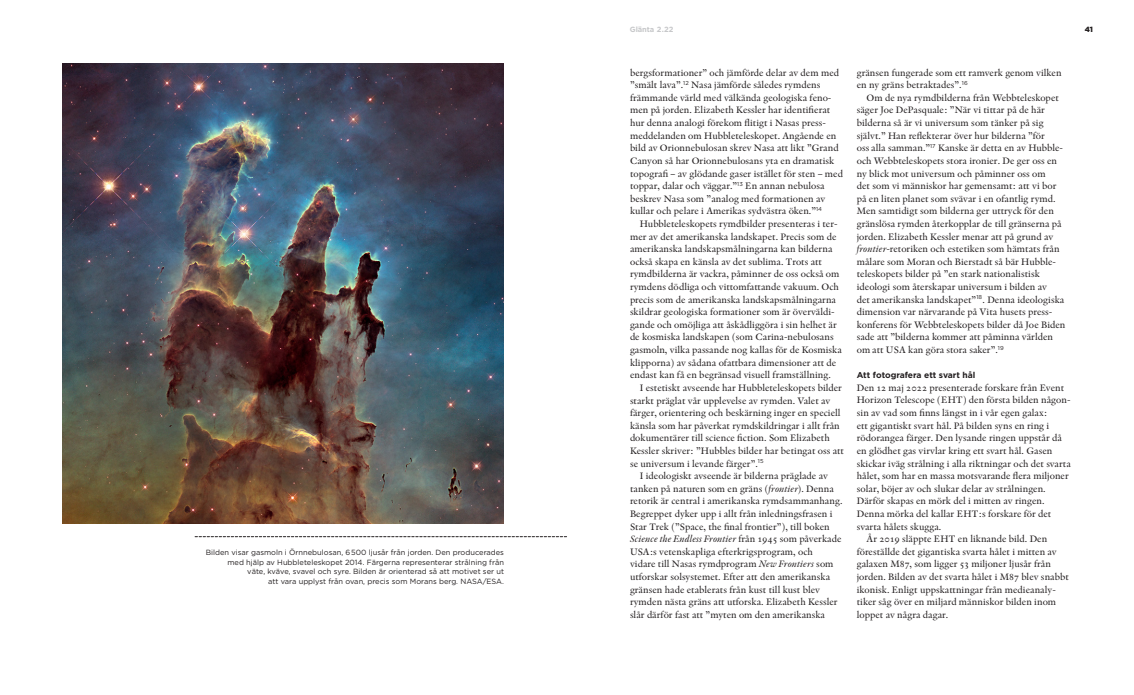
<style>
.page{position:relative;width:1134px;height:695px;background:#fff}
.page>*{position:absolute;margin:0;border:0;box-sizing:border-box;transform-origin:0 0}
.t1{font:9.8px/12.6px "Indigo Antiqua Pro Text";color:#231f20}
.t2{font:italic 9.8px "Indigo Antiqua Pro Text";letter-spacing:.015em;color:#231f20}
.t3{font:700 8.5px "Gotham HTF";color:#231f20}
.t4{font:7.5px/9.4px "Gotham HTF";color:#231f20;text-align:right}
.t5{font:700 7.5px "Gotham HTF";letter-spacing:-.005em;color:#c7c8ca}
.t6{font:900 7.5px "Gotham HTF";color:#231f20}
.s1{font-style:italic}
.s2{font-style:normal}
</style>
<div class="page">
<img style="left:63px;top:63px;width:441px;height:460px">
<svg style="left:195px;top:536px;width:372px;height:1px"></svg>
<p class="t4" style="left:206px;top:547px;width:300px">Bilden visar gasmoln i Örnnebulosan, 6500 ljusår från jorden. Den producerades med hjälp av Hubbleteleskopet 2014. Färgerna representerar strålning från<br>väte, kväve, svavel och syre. Bilden är orienterad så att motivet ser ut<br>att vara upplyst från ovan, precis som Morans berg. NASA/ESA.</p>
<p class="t5" style="left:630px;top:25px;width:45px">Glänta 2.22</p>
<p class="t6" style="left:1085px;top:25px;width:10px">41</p>
<p class="t1" style="left:630px;top:66px;width:214px">bergsformationer” och jämförde delar av dem med ”smält lava”.<sup>12</sup> Nasa jämförde således rymdens främmande värld med välkända geologiska feno&shy;men på jorden. Elizabeth Kessler har identifierat hur denna analogi förekom flitigt i Nasas press&shy;meddelanden om Hubbleteleskopet. Angående en bild av Orionnebulosan skrev Nasa att likt ”Grand Canyon så har Orionnebulosans yta en dramatisk topografi – av glödande gaser istället för sten – med toppar, dalar och väggar.”<sup>13</sup> En annan nebulosa beskrev Nasa som ”analog med formationen av kullar och pelare i Amerikas sydvästra öken.”<sup>14</sup></p>
<p class="t1" style="left:630px;top:217px;width:213px;text-indent:10px">Hubbleteleskopets rymdbilder presenteras i ter&shy;mer av det amerikanska landskapet. Precis som de amerikanska landskapsmålningarna kan bilderna också skapa en känsla av det sublima. Trots att rymdbilderna är vackra, påminner de oss också om rymdens dödliga och vittomfattande vakuum. Och precis som de amerikanska landskapsmålningarna skildrar geologiska formationer som är överväldi&shy;gande och omöjliga att åskådliggöra i sin helhet är de kosmiska landskapen (som Carina-nebulosans gasmoln, vilka passande nog kallas för de Kosmiska klipporna) av sådana ofattbara dimensioner att de endast kan få en begränsad visuell framställning.</p>
<p class="t1" style="left:640px;top:381px;width:204px">I estetiskt avseende har Hubbleteleskopets bilder</p>
<p class="t1" style="left:630px;top:394px;width:202px">starkt präglat vår upplevelse av rymden. Valet av</p>
<p class="t1" style="left:630px;top:406px;width:212px">färger, orientering och beskärning inger en speciell</p>
<p class="t1" style="left:630px;top:419px;width:211px">känsla som har påverkat rymdskildringar i allt från</p>
<p class="t1" style="left:630px;top:432px;width:201px">dokumentärer till science fiction. Som Elizabeth</p>
<p class="t1" style="left:630px;top:444px;width:215px">Kessler skriver: ”Hubbles bilder har betingat oss att</p>
<p class="t1" style="left:630px;top:457px;width:135px">se universum i levande färger”.<sup>15</sup></p>
<p class="t1" style="left:640px;top:469px;width:190px">I ideologiskt avseende är bilderna präglade av</p>
<p class="t1" style="left:630px;top:482px;width:205px">tanken på naturen som en gräns (<span class="s1">frontier</span>). Denna</p>
<p class="t1" style="left:630px;top:495px;width:214px">retorik är central i amerikanska rymdsammanhang.</p>
<p class="t1" style="left:630px;top:507px;width:204px">Begreppet dyker upp i allt från inledningsfrasen i</p>
<p class="t1" style="left:630px;top:520px;width:201px">Star Trek (”Space, the final frontier”), till boken</p>
<p class="t2" style="left:630px;top:533px;width:213px">Science the Endless Frontier <span class="s2">från 1945 som påverkade</span></p>
<p class="t1" style="left:630px;top:545px;width:184px">USA:s vetenskapliga efterkrigsprogram, och</p>
<p class="t1" style="left:630px;top:558px;width:205px">vidare till Nasas rymdprogram <span class="s1">New Frontiers</span> som</p>
<p class="t1" style="left:630px;top:570px;width:202px">utforskar solsystemet. Efter att den amerikanska</p>
<p class="t1" style="left:630px;top:583px;width:191px">gränsen hade etablerats från kust till kust blev</p>
<p class="t1" style="left:630px;top:595px;width:209px">rymden nästa gräns att utforska. Elizabeth Kessler</p>
<p class="t1" style="left:630px;top:608px;width:197px">slår därför fast att ”myten om den amerikanska</p>
<p class="t1" style="left:857px;top:66px;width:206px">gränsen fungerade som ett ramverk genom vilken en ny gräns betraktades”.<sup>16</sup></p>
<p class="t1" style="left:857px;top:91px;width:210px;text-indent:10px">Om de nya rymdbilderna från Webbteleskopet säger Joe DePasquale: ”När vi tittar på de här bilderna så är vi universum som tänker på sig självt.” Han reflekterar över hur bilderna ”för<br>oss alla samman.”<sup>17</sup> Kanske är detta en av Hubble&shy;och Webbteleskopets stora ironier. De ger oss en ny blick mot universum och påminner oss om<br>det som vi människor har gemensamt: att vi bor på en liten planet som svävar i en ofantlig rymd.<br>Men samtidigt som bilderna ger uttryck för den gränslösa rymden återkopplar de till gränserna på jorden. Elizabeth Kessler menar att på grund av <span class="s1">frontier</span>-retoriken och estetiken som hämtats från målare som Moran och Bierstadt så bär Hubble&shy;teleskopets bilder på ”en stark nationalistisk ideologi som återskapar universum i bilden av<br>det amerikanska landskapet”<sup>18</sup>. Denna ideologiska dimension var närvarande på Vita husets press&shy;konferens för Webbteleskopets bilder då Joe Biden sade att ”bilderna kommer att påminna världen om att USA kan göra stora saker”.<sup>19</sup></p>
<p class="t3" style="left:857px;top:370px;width:120px">Att fotografera ett svart hål</p>
<p class="t1" style="left:857px;top:381px;width:209px">Den 12 maj 2022 presenterade forskare från Event</p>
<p class="t1" style="left:857px;top:394px;width:214px">Horizon Telescope (EHT) den första bilden någon-</p>
<p class="t1" style="left:857px;top:406px;width:192px">sin av vad som finns längst in i vår egen galax:</p>
<p class="t1" style="left:857px;top:419px;width:194px">ett gigantiskt svart hål. På bilden syns en ring i</p>
<p class="t1" style="left:857px;top:432px;width:207px">rödorangea färger. Den lysande ringen uppstår då</p>
<p class="t1" style="left:857px;top:444px;width:197px">en glödhet gas virvlar kring ett svart hål. Gasen</p>
<p class="t1" style="left:857px;top:457px;width:216px">skickar iväg strålning i alla riktningar och det svarta</p>
<p class="t1" style="left:857px;top:469px;width:214px">hålet, som har en massa motsvarande flera miljoner</p>
<p class="t1" style="left:857px;top:482px;width:190px">solar, böjer av och slukar delar av strålningen.</p>
<p class="t1" style="left:857px;top:495px;width:189px">Därför skapas en mörk del i mitten av ringen.</p>
<p class="t1" style="left:857px;top:507px;width:196px">Denna mörka del kallar EHT:s forskare för det</p>
<p class="t1" style="left:857px;top:520px;width:86px">svarta hålets skugga.</p>
<p class="t1" style="left:866px;top:532px;width:182px">År 2019 släppte EHT en liknande bild. Den</p>
<p class="t1" style="left:857px;top:545px;width:202px">föreställde det gigantiska svarta hålet i mitten av</p>
<p class="t1" style="left:857px;top:558px;width:196px">galaxen M87, som ligger 53 miljoner ljusår från</p>
<p class="t1" style="left:857px;top:570px;width:214px">jorden. Bilden av det svarta hålet i M87 blev snabbt</p>
<p class="t1" style="left:857px;top:583px;width:201px">ikonisk. Enligt uppskattningar från medieanaly-</p>
<p class="t1" style="left:857px;top:595px;width:201px">tiker såg över en miljard människor bilden inom</p>
<p class="t1" style="left:857px;top:608px;width:93px">loppet av några dagar.</p>
</div>
